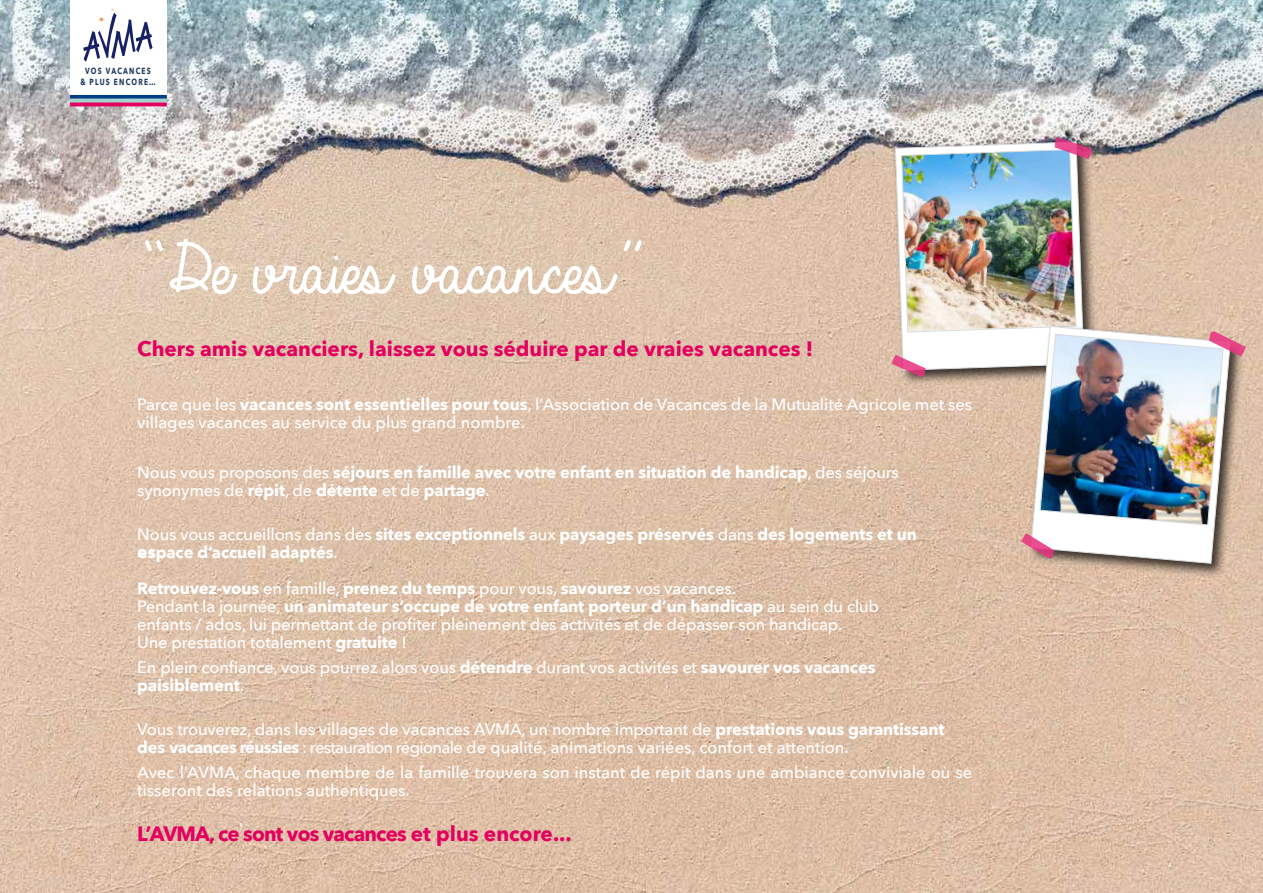
<style>
.page{position:relative;width:1263px;height:893px;background:#fff}
.page>*{position:absolute;margin:0;border:0;box-sizing:border-box;transform-origin:0 0}
.t1{font:75px "Always In My Heart";color:#fff}
.t2{font:700 20.85px "Avenir Next";color:#e3005f}
.t3{font:700 20.85px "Avenir Next";letter-spacing:-.04em;color:#e3005f}
.t4{font:500 16.5px/18px "Avenir Next";letter-spacing:-.01em;color:#fff}
.t5{font:700 16.5px/18px "Avenir Next";letter-spacing:-.01em;color:#fff}
.t6{font:700 8.85px/11.6px "Avenir Next";letter-spacing:.185em;color:#1c385f;text-align:center;scale:.75 1}
.s1{font-weight:700}
.s2{font-weight:500}
.s3{font-weight:800}
</style>
<div class="page">
<img style="left:0;top:0;width:1263px;height:893px">
<div style="left:70px;top:0;width:97px;height:95px;background:#fff"></div>
<svg style="left:70px;top:95px;width:97px;height:4px"></svg>
<svg style="left:70px;top:99px;width:97px;height:4px"></svg>
<hr style="left:70px;top:103px;width:97px;height:3px;background:#e3005f">
<svg style="left:83px;top:8px;width:69px;height:54px"></svg>
<div style="left:1028px;top:323px;width:217px;height:255px;background:#000;opacity:.75"></div>
<svg style="left:1030px;top:526px;width:201px;height:38px"></svg>
<img style="left:891px;top:137px;width:355px;height:389px">
<svg style="left:1021px;top:533px;width:33px;height:26px"></svg>
<svg style="left:145px;top:240px;width:18px;height:11px"></svg>
<p class="t6" style="left:80px;top:65px;width:102px">VOS VACANCES<br>&amp; PLUS ENCORE…</p>
<h1 class="t1" style="left:155px;top:230px;width:469px">De vraies vacances‘‘</h1>
<p class="t2" style="left:137px;top:331px;width:677px">Chers amis vacanciers, laissez vous séduire par de vraies vacances !</p>
<p class="t4" style="left:137px;top:394px;width:836px">Parce que les <span class="s1">vacances sont essentielles pour tous</span>, l’Association de Vacances de la Mutualité Agricole met ses villages vacances au service du plus grand nombre.</p>
<p class="t5" style="left:137px;top:463px;width:763px"><span class="s2">Nous vous proposons des</span> séjours en famille avec votre enfant en situation de handicap<span class="s2">, des séjours synonymes de</span> répit<span class="s2">, de</span> détente <span class="s2">et de</span> partage<span class="s2">.</span></p>
<p class="t5" style="left:137px;top:525px;width:781px"><span class="s2">Nous vous accueillons dans des</span> sites exceptionnels <span class="s2">aux</span> paysages préservés <span class="s2">dans</span> des logements et un <span class="s3">es</span>pace d’accueil adaptés<span class="s2">.</span></p>
<p class="t4" style="left:137px;top:579px;width:743px"><span class="s1">Retrouvez-vous</span> en famille, <span class="s1">prenez du temps</span> pour vous, <span class="s1">savourez</span> vos vacances.<br>Pendant la journée, <span class="s1">un animateur s’occupe de votre enfant porteur d’un handicap</span> au sein du club enfants / ados, lui permettant de profiter pleinement des activités et de dépasser son handicap.<br>Une prestation totalement <span class="s1">gratuite</span> !</p>
<p class="t4" style="left:137px;top:658px;width:740px">En plein confiance, vous pourrez alors vous <span class="s1">détendre</span> durant vos activités et <span class="s1">savourer vos vacances paisiblement</span>.</p>
<p class="t4" style="left:137px;top:719px;width:809px">Vous trouverez, dans les villages de vacances AVMA, un nombre important de <span class="s1">prestations vous garantissant des vacances réussies</span> : restauration régionale de qualité, animations variées, confort et attention.</p>
<p class="t4" style="left:137px;top:763px;width:836px">Avec l’AVMA, chaque membre de la famille trouvera son instant de répit dans une ambiance conviviale où se tisseront des relations authentiques.</p>
<p class="t3" style="left:137px;top:815px;width:436px">L’AVMA, ce sont vos vacances et plus encore...</p>
</div>
